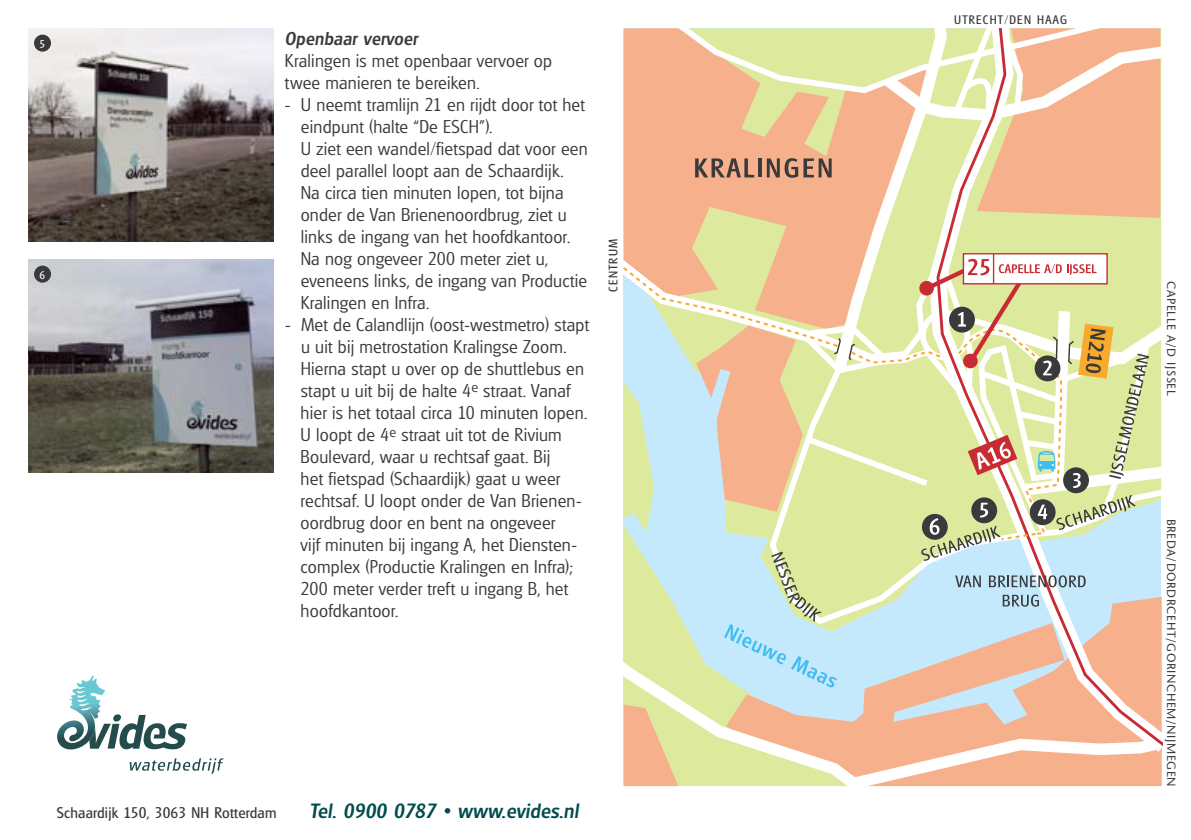
<style>
.page{position:relative;width:1191px;height:840px;background:#fff}
.page>*{position:absolute;margin:0;border:0;box-sizing:border-box;transform-origin:0 0}
.t1{font:500 20px "Iglasgow";letter-spacing:.015em;color:#004b4c}
.t2{font:300 18px/22px "Glasgow";letter-spacing:.01em;color:#383a3b}
.t3{font:500 18px "Iglasgow";letter-spacing:.015em;color:#383a3b}
.t4{font:16.2px "Glasgow";color:#383a3b}
.t5{font:15px "Glasgow";letter-spacing:.015em;color:#383a3b}
.t6{font:12px "Stone Sans";letter-spacing:.05em;color:#383a3b}
.t7{font:12px "Glasgow";letter-spacing:.1em;color:#383a3b}
.t8{font:11px "Glasgow";color:#fff}
</style>
<div class="page">
<div style="left:624px;top:28px;width:22px;height:172px;background:#f6b08b"></div>
<svg style="left:624px;top:200px;width:202px;height:28px;background:#eec090"></svg>
<svg style="left:826px;top:218px;width:109px;height:10px"></svg>
<svg style="left:646px;top:28px;width:516px;height:190px;background:#eec69c"></svg>
<svg style="left:624px;top:228px;width:538px;height:557px;background:#ddd8b6"></svg>
<svg style="left:130px;top:758px;width:94px;height:15px"></svg>
<svg style="left:57px;top:675px;width:130px;height:74px"></svg>
<img style="left:28px;top:28px;width:246px;height:213px">
<img style="left:28px;top:259px;width:246px;height:213px">
<div style="left:34px;top:35px;width:17px;height:17px;background:#383a3b;border-radius:50%"></div>
<div style="left:34px;top:265px;width:17px;height:17px;background:#383a3b;border-radius:50%"></div>
<p class="t8" style="left:40px;top:37px;width:7px">5</p>
<p class="t8" style="left:40px;top:268px;width:7px">6</p>
<p class="t3" style="left:285px;top:28px;width:134px">Openbaar vervoer</p>
<p class="t2" style="left:285px;top:49px;width:269px">Kralingen is met openbaar vervoer op twee manieren te bereiken.</p>
<p class="t2" style="left:301px;top:93px;width:288px;text-indent:-16px">- U neemt tramlijn 21 en rijdt door tot het eindpunt (halte “De ESCH”).<br>U ziet een wandel/fietspad dat voor een deel parallel loopt aan de Schaardijk.<br>Na circa tien minuten lopen, tot bijna onder de Van Brienenoordbrug, ziet u links de ingang van het hoofdkantoor.<br>Na nog ongeveer 200 meter ziet u, eveneens links, de ingang van Productie Kralingen en Infra.</p>
<p class="t2" style="left:285px;top:313px;width:306px">- Met de Calandlijn (oost-westmetro) stapt</p>
<p class="t2" style="left:301px;top:335px;width:267px">u uit bij metrostation Kralingse Zoom.</p>
<p class="t2" style="left:285px;top:357px;width:301px">Hierna stapt u over op de shuttlebus en</p>
<p class="t2" style="left:301px;top:379px;width:271px">stapt u uit bij de halte 4<sup>e</sup> straat. Vanaf</p>
<p class="t2" style="left:301px;top:401px;width:288px">hier is het totaal circa 10 minuten lopen.</p>
<p class="t2" style="left:301px;top:423px;width:263px">U loopt de 4<sup>e</sup> straat uit tot de Rivium</p>
<p class="t2" style="left:301px;top:445px;width:251px">Boulevard, waar u rechtsaf gaat. Bij</p>
<p class="t2" style="left:301px;top:467px;width:261px">het fietspad (Schaardijk) gaat u weer</p>
<p class="t2" style="left:301px;top:489px;width:282px">rechtsaf. U loopt onder de Van Brienen-</p>
<p class="t2" style="left:301px;top:511px;width:256px">oordbrug door en bent na ongeveer</p>
<p class="t2" style="left:301px;top:533px;width:278px">vijf minuten bij ingang A, het Diensten-</p>
<p class="t2" style="left:301px;top:555px;width:274px">complex (Productie Kralingen en Infra);</p>
<p class="t2" style="left:301px;top:577px;width:269px">200 meter verder treft u ingang B, het</p>
<p class="t2" style="left:301px;top:599px;width:99px">hoofdkantoor.</p>
<p class="t7" style="left:606px;top:292px;width:54px;rotate:-90deg">CENTRUM</p>
<p class="t5" style="left:57px;top:803px;width:221px">Schaardijk 150, 3063 NH Rotterdam</p>
<p class="t1" style="left:309px;top:798px;width:270px">Tel. 0900 0787 • www.evides.nl</p>
<p class="t4" style="left:785px;top:549px;width:54px;rotate:69deg">NESSER</p>
<p class="t7" style="left:954px;top:12px;width:114px">UTRECHT/DEN HAAG</p>
<p class="t6" style="left:1178px;top:281px;width:116px;rotate:90deg">CAPELLE A/D IJSSEL</p>
<p class="t6" style="left:1178px;top:518px;width:269px;rotate:90deg">BREDA/DORDRCEHT/GORINCHEM/NIJMEGEN</p>
</div>
